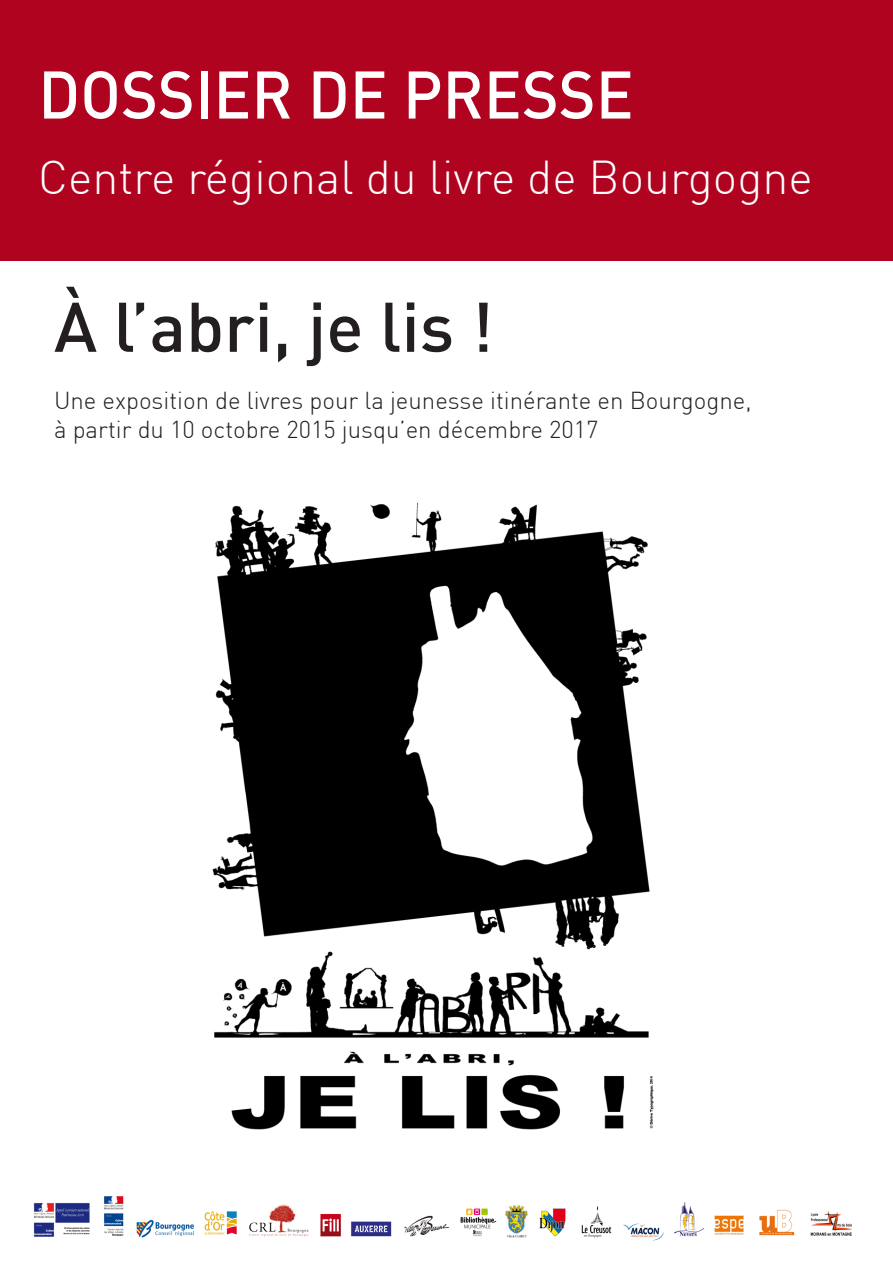
<style>
.page{position:relative;width:893px;height:1263px;background:#fff}
.page>*{position:absolute;margin:0;border:0;box-sizing:border-box;transform-origin:0 0}
.t1{font:500 69px "DIN Pro";color:#231f20}
.t2{font:500 66.15px "DIN Pro";color:#fff;scale:.95 1}
.t3{font:300 46.5px "DIN Pro";color:#fff}
.t4{font:300 24px "DIN Pro";color:#231f20}
</style>
<div class="page">
<div style="left:0;top:0;width:893px;height:261px;background:#af031f"></div>
<img style="left:212px;top:502px;width:442px;height:628px">
<img style="left:33px;top:1196px;width:819px;height:45px">
<p class="t2" style="left:38px;top:52px;width:628px">DOSSIER DE PRESSE</p>
<p class="t3" style="left:38px;top:148px;width:776px">Centre régional du livre de Bourgogne</p>
<p class="t1" style="left:54px;top:282px;width:441px">À l’abri, je lis !</p>
<p class="t4" style="left:54px;top:386px;width:699px">Une exposition de livres pour la jeunesse itinérante en Bourgogne,</p>
<p class="t4" style="left:54px;top:415px;width:546px">à partir du 10 octobre 2015 jusqu’en décembre 2017</p>
</div>
